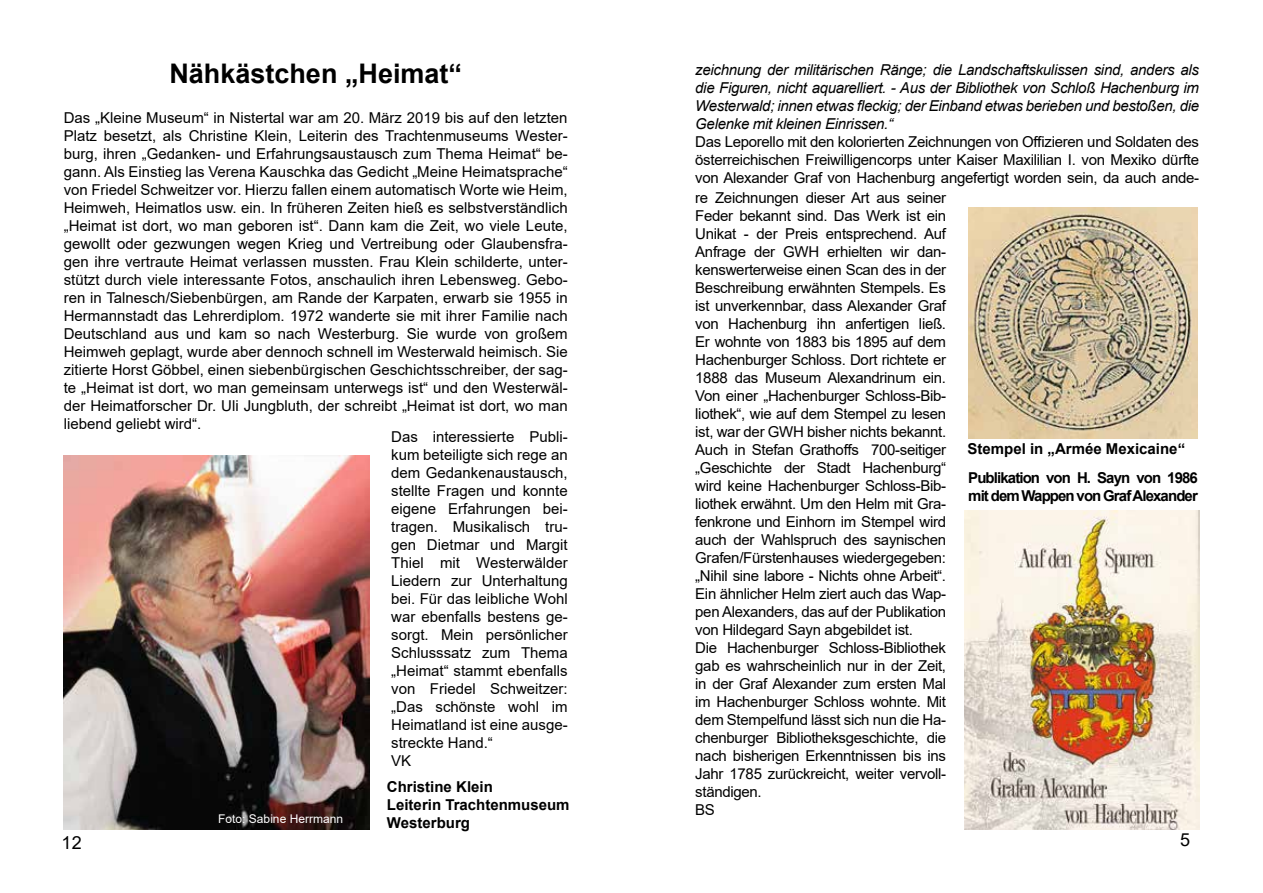
<style>
.page{position:relative;width:1263px;height:893px;background:#fff}
.page>*{position:absolute;margin:0;border:0;box-sizing:border-box;transform-origin:0 0}
.t1{font:700 27px "Arial";color:#000}
.t2{font:18px "Arial";color:#000}
.t3{font:15px/18px "Arial";letter-spacing:-.02em;color:#000;text-align:justify}
.t4{font:15px/18px "Arial";color:#000}
.t5{font:italic 15px/18px "Arial";letter-spacing:-.02em;color:#000;text-align:justify}
.t6{font:700 15px/29.7px "Arial";letter-spacing:-.06em;color:#000}
.t7{font:700 15px/18px "Arial";color:#000}
.t8{font:12px "Arial";color:#fff}
</style>
<div class="page">
<img style="left:968px;top:207px;width:230px;height:231px">
<img style="left:964px;top:510px;width:235px;height:319px">
<img style="left:64px;top:455px;width:306px;height:374px">
<h1 class="t1" style="left:169px;top:55px;width:294px">Nähkästchen „Heimat“</h1>
<p class="t3" style="left:64px;top:108px;width:505px">Das „Kleine Museum“ in Nistertal war am 20. März 2019 bis auf den letzten Platz besetzt, als Christine Klein, Leiterin des Trachtenmuseums Wester&shy;burg, ihren „Gedanken- und Erfahrungsaustausch zum Thema Heimat“ be&shy;gann. Als Einstieg las Verena Kauschka das Gedicht „Meine Heimatsprache“ von Friedel Schweitzer vor. Hierzu fallen einem automatisch Worte wie Heim, Heimweh, Heimatlos usw. ein. In früheren Zeiten hieß es selbstverständlich „Heimat ist dort, wo man geboren ist“. Dann kam die Zeit, wo viele Leute, gewollt oder gezwungen wegen Krieg und Vertreibung oder Glaubensfra&shy;gen ihre vertraute Heimat verlassen mussten. Frau Klein schilderte, unter&shy;stützt durch viele interessante Fotos, anschaulich ihren Lebensweg. Gebo&shy;ren in Talnesch/Siebenbürgen, am Rande der Karpaten, erwarb sie 1955 in Hermannstadt das Lehrerdiplom. 1972 wanderte sie mit ihrer Familie nach Deutschland aus und kam so nach Westerburg. Sie wurde von großem Heimweh geplagt, wurde aber dennoch schnell im Westerwald heimisch. Sie zitierte Horst Göbbel, einen siebenbürgischen Geschichtsschreiber, der sag&shy;te „Heimat ist dort, wo man gemeinsam unterwegs ist“ und den Westerwäl&shy;der Heimatforscher Dr. Uli Jungbluth, der schreibt „Heimat ist dort, wo man liebend geliebt wird“.</p>
<p class="t4" style="left:391px;top:428px;width:178px">Das interessierte Publi&shy;kum beteiligte sich rege an dem Gedankenaustausch, stellte Fragen und konnte eigene Erfahrungen bei&shy;tragen. Musikalisch tru&shy;gen Dietmar und Margit<br>Thiel mit Westerwälder<br>Liedern zur Unterhaltung bei. Für das leibliche Wohl war ebenfalls bestens ge&shy;sorgt. Mein persönlicher<br>Schlusssatz zum Thema „Heimat“ stammt ebenfalls von Friedel Schweitzer: „Das schönste wohl im<br>Heimatland ist eine ausge&shy;streckte Hand.“<br>VK</p>
<p class="t7" style="left:387px;top:778px;width:184px">Christine Klein<br>Leiterin Trachtenmuseum<br>Westerburg</p>
<p class="t8" style="left:218px;top:811px;width:126px">Foto: Sabine Herrmann</p>
<p class="t5" style="left:695px;top:61px;width:505px">zeichnung der militärischen Ränge; die Landschaftskulissen sind, anders als die Figuren, nicht aquarelliert. - Aus der Bibliothek von Schloß Hachenburg im Westerwald; innen etwas fleckig; der Einband etwas berieben und bestoßen, die Gelenke mit kleinen Einrissen.“</p>
<p class="t3" style="left:695px;top:132px;width:505px">Das Leporello mit den kolorierten Zeichnungen von Offizieren und Soldaten des österreichischen Freiwilligencorps unter Kaiser Maxililian I. von Mexiko dürfte von Alexander Graf von Hachenburg angefertigt worden sein, da auch ande-</p>
<p class="t3" style="left:695px;top:189px;width:252px;text-align:left">re Zeichnungen dieser Art aus seiner Feder bekannt sind. Das Werk ist ein Unikat - der Preis entsprechend. Auf Anfrage der GWH erhielten wir dan&shy;kenswerterweise einen Scan des in der Beschreibung erwähnten Stempels. Es ist unverkennbar, dass Alexander Graf von Hachenburg ihn anfertigen ließ.<br>Er wohnte von 1883 bis 1895 auf dem Hachenburger Schloss. Dort richtete er 1888 das Museum Alexandrinum ein.<br>Von einer „Hachenburger Schloss-Bib&shy;liothek“, wie auf dem Stempel zu lesen ist, war der GWH bisher nichts bekannt.<br>Auch in Stefan Grathoffs 700-seitiger „Geschichte der Stadt Hachenburg“ wird keine Hachenburger Schloss-Bib&shy;liothek erwähnt. Um den Helm mit Gra&shy;fenkrone und Einhorn im Stempel wird auch der Wahlspruch des saynischen Grafen/Fürstenhauses wiedergegeben: „Nihil sine labore - Nichts ohne Arbeit“.<br>Ein ähnlicher Helm ziert auch das Wap&shy;pen Alexanders, das auf der Publikation von Hildegard Sayn abgebildet ist.<br>Die Hachenburger Schloss-Bibliothek gab es wahrscheinlich nur in der Zeit, in der Graf Alexander zum ersten Mal im Hachenburger Schloss wohnte. Mit dem Stempelfund lässt sich nun die Ha&shy;chenburger Bibliotheksgeschichte, die nach bisherigen Erkenntnissen bis ins Jahr 1785 zurückreicht, weiter vervoll&shy;ständigen.<br>BS</p>
<p class="t6" style="left:967px;top:434px;width:232px">Stempel in „Armée Mexicaine“<br>Publikation von H. Sayn von 1986</p>
<p class="t6" style="left:968px;top:481px;width:231px">mit dem Wappen von Graf Alexander</p>
<p class="t2" style="left:62px;top:830px;width:22px">12</p>
<p class="t2" style="left:1180px;top:827px;width:12px">5</p>
</div>
